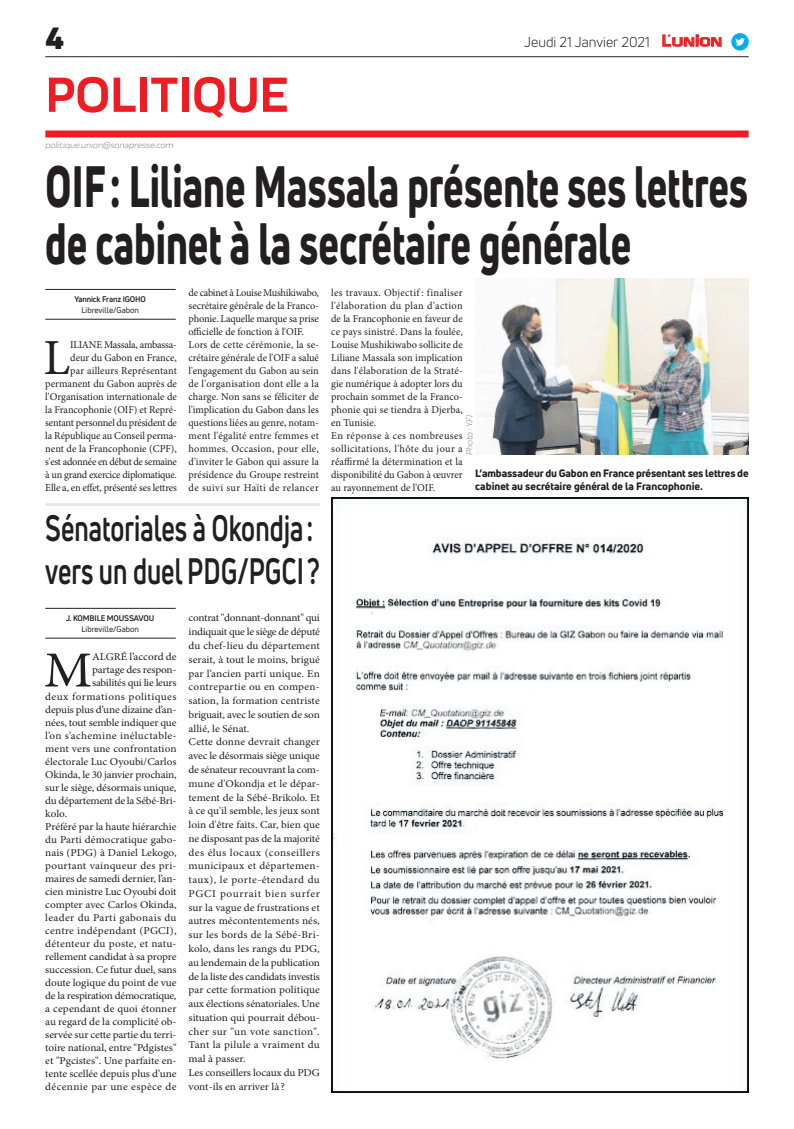
<style>
.page{position:relative;width:794px;height:1129px;background:#fff}
.page>*{position:absolute;margin:0;border:0;box-sizing:border-box;transform-origin:0 0}
.t1{font:800 57px/57px "Uni Neue";color:#231f20;scale:.68 1}
.t2{font:700 51px "Praktika";color:#ee1d23}
.t3{font:50.5px "Minion Pro";color:#231f20}
.t4{font:50.5px "Minion Pro";color:#231f20;scale:1.07 1}
.t5{font:700 36px/43.2px "Uni Neue";color:#231f20;scale:.71 1}
.t6{font:900 30px "Uni Neue";color:#231f20}
.t7{font:14px "Uni Neue";color:#231f20}
.t8{font:10.5px/13.8px "Minion Pro";color:#231f20;scale:1.07 1}
.t9{font:10.5px/13px "Minion Pro";color:#231f20}
.t10{font:800 10.5px/12.6px "Uni Neue";letter-spacing:-.01em;color:#231f20}
.t11{font:10.5px "Minion Pro";letter-spacing:-.02em;color:#231f20;scale:1.07 1}
.t12{font:10.5px "Minion Pro";letter-spacing:.02em;color:#231f20;scale:1.07 1}
.t13{font:10.5px "Minion Pro";letter-spacing:-.025em;color:#231f20;scale:1.07 1}
.t14{font:10.5px "Minion Pro";letter-spacing:.025em;color:#231f20;scale:1.07 1}
.t15{font:10.5px "Minion Pro";letter-spacing:.035em;color:#231f20;scale:1.07 1}
.t16{font:10.5px "Minion Pro";letter-spacing:.03em;color:#231f20;scale:1.07 1}
.t17{font:italic 9px "Praktika";color:#818386}
.t18{font:700 8px "Uni Neue";letter-spacing:-.02em;color:#231f20}
.t19{font:8px "Uni Neue";color:#231f20}
.s1{font-family:"Eurostile";font-weight:600;font-size:14.9px;color:#ee1d23}
.s2{font-family:"Eurostile";font-weight:600;font-size:11.4px;color:#ee1d23}
</style>
<div class="page">
<hr style="left:45px;top:56px;width:703px;height:1px;background:#231f20">
<div style="left:45px;top:130px;width:703px;height:7px;background:#ee1d23"></div>
<svg style="left:662px;top:34px;width:60px;height:13px"></svg>
<div style="left:731px;top:33px;width:17px;height:18px;background:#00aeef;border-radius:50%"></div>
<svg style="left:735px;top:38px;width:10px;height:8px"></svg>
<img style="left:331px;top:497px;width:417px;height:594px">
<hr style="left:45px;top:318px;width:131px;height:1px;background:#231f20">
<hr style="left:45px;top:289px;width:131px;height:1px;background:#231f20">
<img style="left:476px;top:279px;width:272px;height:175px">
<hr style="left:45px;top:637px;width:131px;height:1px;background:#231f20">
<hr style="left:45px;top:608px;width:131px;height:1px;background:#231f20">
<hr style="left:45px;top:503px;width:275px;height:3px;background:#e7e8e2">
<h3 class="t6" style="left:45px;top:17px;width:20px">4</h3>
<h2 class="t2" style="left:45px;top:54px;width:245px">POLITIQUE</h2>
<p class="t17" style="left:45px;top:139px;width:130px">politique.union@sonapresse.com</p>
<h3 class="t7" style="left:524px;top:33px;width:199px">Jeudi 21 Janvier 2021 <span class="s1">L</span><span class="s2">UNION</span></h3>
<h1 class="t1" style="left:45px;top:157px;width:1035px">OIF: Liliane Massala présente ses lettres de cabinet à la secrétaire générale</h1>
<p class="t18" style="left:75px;top:294px;width:73px">Yannick Franz IGOHO</p>
<p class="t19" style="left:81px;top:305px;width:59px">Libreville/Gabon</p>
<p class="t9" style="left:188px;top:286px;width:132px">de cabinet à Louise Mushikiwabo, secrétaire générale de la Franco&shy;phonie. Laquelle marque sa prise officielle de fonction à l'OIF.<br>Lors de cette cérémonie, la se&shy;crétaire générale de l'OIF a salué l'engagement du Gabon au sein de l'organisation dont elle a la charge. Non sans se féliciter de l'implication du Gabon dans les questions liées au genre, notam&shy;ment l'égalité entre femmes et hommes. Occasion, pour elle, d'inviter le Gabon qui assure la présidence du Groupe restreint de suivi sur Haïti de relancer</p>
<p class="t9" style="left:331px;top:286px;width:133px">les travaux. Objectif : finaliser l'élaboration du plan d'action de la Francophonie en faveur de ce pays sinistré. Dans la foulée,<br>Louise Mushikiwabo sollicite de<br>Liliane Massala son implication dans l'élaboration de la Straté&shy;gie numérique à adopter lors du prochain sommet de la Franco&shy;phonie qui se tiendra à Djerba, en Tunisie.<br>En réponse à ces nombreuses sollicitations, l'hôte du jour a réaffirmé la détermination et la disponibilité du Gabon à œuvrer au rayonnement de l'OIF.</p>
<p class="t9" style="left:45px;top:338px;width:133px;text-align:right">ILIANE Massala, ambassa-<br>deur du Gabon en France,<br>par ailleurs Représentant permanent du Gabon auprès de l'Organisation internationale de la Francophonie (OIF) et Repré&shy;sentant personnel du président de la République au Conseil perma&shy;nent de la Francophonie (CPF), s'est adonnée en début de semaine à un grand exercice diplomatique.<br>Elle a, en effet, présenté ses lettres</p>
<h3 class="t3" style="left:44px;top:324px;width:28px">L</h3>
<p class="t17" style="left:463px;top:455px;width:42px;rotate:-90deg">Photo : Y.FI</p>
<p class="t10" style="left:475px;top:467px;width:275px">L’ambassadeur du Gabon en France présentant ses lettres de cabinet au secrétaire général de la Francophonie.</p>
<h3 class="t5" style="left:45px;top:506px;width:388px">Sénatoriales à Okondja: vers un duel PDG/PGCI?</h3>
<p class="t18" style="left:66px;top:613px;width:90px">J. KOMBILE MOUSSAVOU</p>
<p class="t19" style="left:81px;top:623px;width:59px">Libreville/Gabon</p>
<p class="t8" style="left:189px;top:611px;width:124px">contrat "donnant-donnant" qui indiquait que le siège de député du chef-lieu du département serait, à tout le moins, brigué par l’ancien parti unique. En contrepartie ou en compen&shy;sation, la formation centriste briguait, avec le soutien de son allié, le Sénat.<br>Cette donne devrait changer avec le désormais siège unique de sénateur recouvrant la com&shy;mune d'Okondja et le dépar&shy;tement de la Sébé-Brikolo. Et à ce qu'il semble, les jeux sont loin d'être faits. Car, bien que ne disposant pas de la majorité des élus locaux (conseillers municipaux et départemen&shy;taux), le porte-étendard du<br>PGCI pourrait bien surfer sur la vague de frustrations et autres mécontentements nés, sur les bords de la Sébé-Bri&shy;kolo, dans les rangs du PDG, au lendemain de la publication de la liste des candidats investis par cette formation politique aux élections sénatoriales. Une situation qui pourrait débou&shy;cher sur "un vote sanction".<br>Tant la pilule a vraiment du mal à passer.<br>Les conseillers locaux du PDG vont-ils en arriver là ?</p>
<h3 class="t4" style="left:44px;top:636px;width:46px">M</h3>
<p class="t8" style="left:92px;top:650px;width:80px">ALGRÉ l’accord de</p>
<p class="t8" style="left:92px;top:663px;width:80px">partage des respon-</p>
<p class="t11" style="left:92px;top:676px;width:80px">sabilités qui lie leurs</p>
<p class="t15" style="left:45px;top:689px;width:124px">deux formations politiques</p>
<p class="t11" style="left:45px;top:702px;width:124px">depuis plus d’une dizaine d’an-</p>
<p class="t8" style="left:45px;top:715px;width:124px">nées, tout semble indiquer que</p>
<p class="t14" style="left:45px;top:728px;width:124px">l’on s’achemine inéluctable-</p>
<p class="t8" style="left:45px;top:741px;width:124px">ment vers une confrontation</p>
<p class="t8" style="left:45px;top:754px;width:124px">électorale Luc Oyoubi/Carlos</p>
<p class="t11" style="left:45px;top:767px;width:124px">Okinda, le 30 janvier prochain,</p>
<p class="t8" style="left:45px;top:780px;width:124px">sur le siège, désormais unique,</p>
<p class="t13" style="left:45px;top:793px;width:124px">du département de la Sébé-Bri-</p>
<p class="t8" style="left:45px;top:806px;width:22px">kolo.</p>
<p class="t8" style="left:45px;top:819px;width:124px">Préféré par la haute hiérarchie</p>
<p class="t8" style="left:45px;top:832px;width:124px">du Parti démocratique gabo-</p>
<p class="t8" style="left:45px;top:845px;width:124px">nais (PDG) à Daniel Lekogo,</p>
<p class="t12" style="left:45px;top:858px;width:124px">pourtant vainqueur des pri-</p>
<p class="t8" style="left:45px;top:871px;width:124px">maires de samedi dernier, l’an-</p>
<p class="t8" style="left:45px;top:884px;width:124px">cien ministre Luc Oyoubi doit</p>
<p class="t8" style="left:45px;top:897px;width:124px">compter avec Carlos Okinda,</p>
<p class="t14" style="left:45px;top:910px;width:124px">leader du Parti gabonais du</p>
<p class="t12" style="left:45px;top:923px;width:124px">centre indépendant (PGCI),</p>
<p class="t12" style="left:45px;top:936px;width:124px">détenteur du poste, et natu-</p>
<p class="t8" style="left:45px;top:949px;width:124px">rellement candidat à sa propre</p>
<p class="t8" style="left:45px;top:962px;width:124px">succession. Ce futur duel, sans</p>
<p class="t8" style="left:45px;top:975px;width:124px">doute logique du point de vue</p>
<p class="t13" style="left:45px;top:988px;width:124px">de la respiration démocratique,</p>
<p class="t8" style="left:45px;top:1001px;width:124px">a cependant de quoi étonner</p>
<p class="t8" style="left:45px;top:1014px;width:124px">au regard de la complicité ob-</p>
<p class="t8" style="left:45px;top:1027px;width:124px">servée sur cette partie du terri-</p>
<p class="t8" style="left:45px;top:1040px;width:124px">toire national, entre "Pdgistes"</p>
<p class="t8" style="left:45px;top:1053px;width:124px">et "Pgcistes". Une parfaite en-</p>
<p class="t8" style="left:45px;top:1066px;width:124px">tente scellée depuis plus d’une</p>
<p class="t16" style="left:45px;top:1079px;width:124px">décennie par une espèce de</p>
</div>
